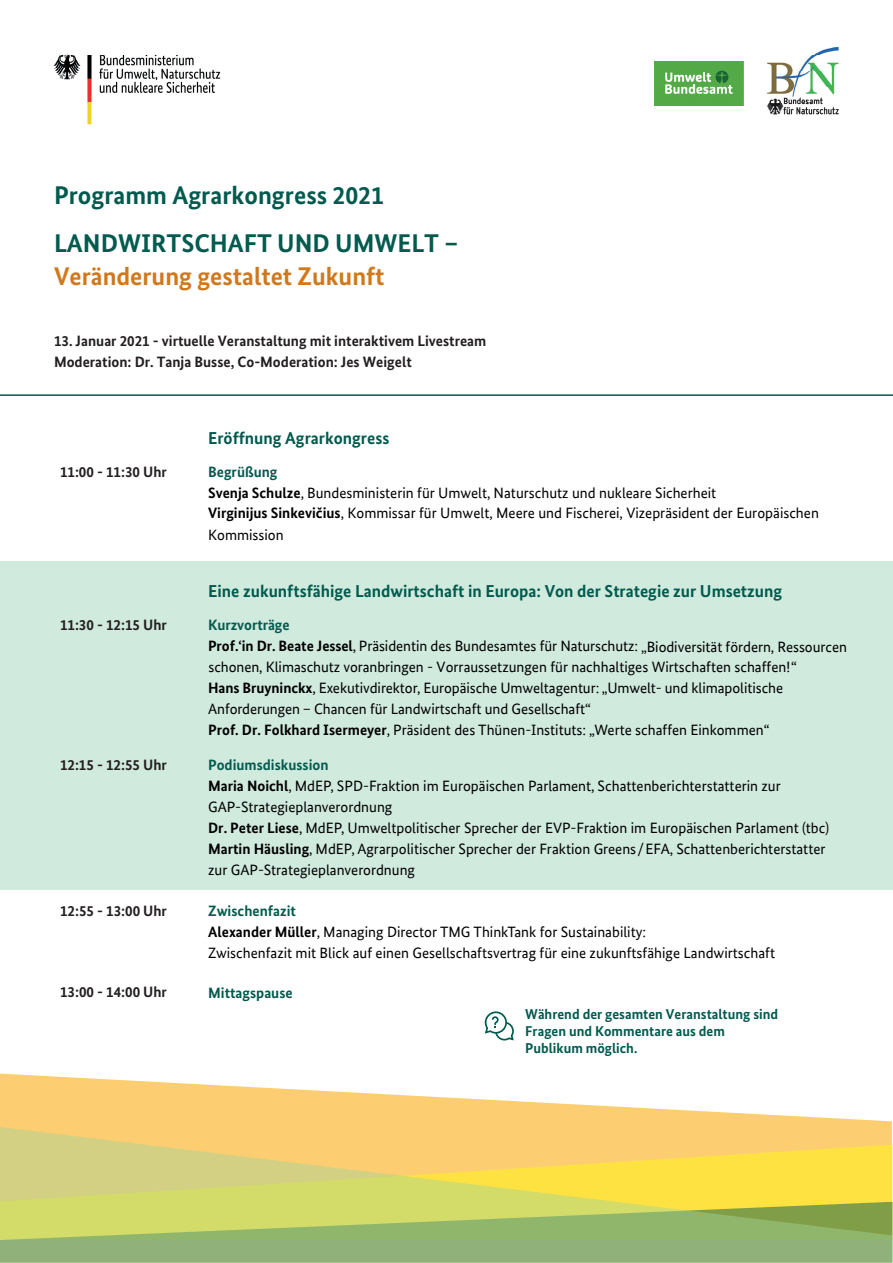
<style>
.page{position:relative;width:893px;height:1263px;background:#fff}
.page>*{position:absolute;margin:0;border:0;box-sizing:border-box;transform-origin:0 0}
.t1{font:700 25.65px "Bundes Sans";color:#015a4e}
.t2{font:700 25.5px "Bundes Sans";color:#d1781d}
.t3{font:700 17.25px "Bundes Sans";color:#015a4e}
.t4{font:15px/21px "Bundes Sans";color:#000001}
.t5{font:700 15px/21px "Bundes Sans";color:#231f20}
.t6{font:700 15px "Bundes Sans";color:#015a4e}
.t7{font:700 14.25px/17.1px "Bundes Sans";color:#015a4e}
.s1{font-weight:700;color:#055a4f}
.s2{font-weight:700}
.s3{font-weight:700;color:#000}
.s4{color:#000}
</style>
<div class="page">
<div style="left:0;top:561px;width:893px;height:329px;background:#d0eadd"></div>
<img style="left:53px;top:54px;width:168px;height:71px">
<img style="left:655px;top:61px;width:88px;height:45px">
<img style="left:767px;top:46px;width:72px;height:69px">
<svg style="left:0;top:1073px;width:892px;height:54px;fill:#fcce71"></svg>
<svg style="left:0;top:1127px;width:893px;height:136px"></svg>
<hr style="left:0;top:394px;width:893px;height:2px;background:#015a4e">
<svg style="left:485px;top:1011px;width:29px;height:29px"></svg>
<h1 class="t1" style="left:54px;top:180px;width:331px">Programm Agrarkongress 2021</h1>
<h1 class="t1" style="left:54px;top:229px;width:406px">LANDWIRTSCHAFT UND UMWELT –</h1>
<h2 class="t2" style="left:54px;top:262px;width:332px">Veränderung gestaltet Zukunft</h2>
<p class="t5" style="left:54px;top:330px;width:434px">13. Januar 2021 - virtuelle Veranstaltung mit interaktivem Livestream<br>Moderation: Dr. Tanja Busse, Co-Moderation: Jes Weigelt</p>
<p class="t5" style="left:60px;top:461px;width:108px">11:00 - 11:30 Uhr</p>
<p class="t5" style="left:60px;top:614px;width:108px">11:30 - 12:15 Uhr</p>
<p class="t5" style="left:60px;top:754px;width:108px">12:15 - 12:55 Uhr</p>
<p class="t3" style="left:208px;top:428px;width:183px">Eröffnung Agrarkongress</p>
<p class="t4" style="left:208px;top:462px;width:612px;line-height:20.4px"><span class="s1">Begrüßung<br></span><span class="s2">Svenja Schulze</span>, Bundesministerin für Umwelt, Naturschutz und nukleare Sicherheit<br><span class="s2">Virginijus Sinkevičius</span>, Kommissar für Umwelt, Meere und Fischerei, Vizepräsident der Europäischen</p>
<p class="t4" style="left:208px;top:525px;width:77px">Kommission</p>
<p class="t3" style="left:208px;top:581px;width:576px">Eine zukunftsfähige Landwirtschaft in Europa: Von der Strategie zur Umsetzung</p>
<p class="t4" style="left:208px;top:614px;width:640px"><span class="s1">Kurzvorträge<br></span><span class="s2">Prof.‘in Dr. Beate Jessel</span>, Präsidentin des Bundesamtes für Naturschutz: „Biodiversität fördern, Ressourcen schonen, Klimaschutz voranbringen - Vorraussetzungen für nachhaltiges Wirtschaften schaffen!“<br><span class="s2">Hans Bruyninckx</span>, Exekutivdirektor, Europäische Umweltagentur: „Umwelt- und klimapolitische Anforderungen – Chancen für Landwirtschaft und Gesellschaft“<br><span class="s3">Prof. Dr. Folkhard Isermeyer</span><span class="s4">, Präsident des Thünen-Instituts: „Werte schaffen Einkommen“</span></p>
<p class="t4" style="left:208px;top:754px;width:623px"><span class="s1">Podiumsdiskussion<br></span><span class="s2">Maria Noichl</span>, MdEP, SPD-Fraktion im Europäischen Parlament, Schattenberichterstatterin zur GAP-Strategieplanverordnung<br><span class="s2">Dr. Peter Liese</span>, MdEP, Umweltpolitischer Sprecher der EVP-Fraktion im Europäischen Parlament (tbc)<br><span class="s2">Martin Häusling</span>, MdEP, Agrarpolitischer Sprecher der Fraktion Greens/EFA, Schattenberichterstatter zur GAP-Strategieplanverordnung</p>
<p class="t5" style="left:60px;top:900px;width:108px">12:55 - 13:00 Uhr</p>
<p class="t4" style="left:208px;top:900px;width:568px"><span class="s1">Zwischenfazit<br></span><span class="s2">Alexander Müller</span>, Managing Director TMG ThinkTank for Sustainability:<br>Zwischenfazit mit Blick auf einen Gesellschaftsvertrag für eine zukunftsfähige Landwirtschaft</p>
<p class="t5" style="left:60px;top:982px;width:108px">13:00 - 14:00 Uhr</p>
<p class="t6" style="left:208px;top:984px;width:86px">Mittagspause</p>
<p class="t7" style="left:525px;top:1005px;width:254px">Während der gesamten Veranstaltung sind<br>Fragen und Kommentare aus dem<br>Publikum möglich.</p>
</div>
